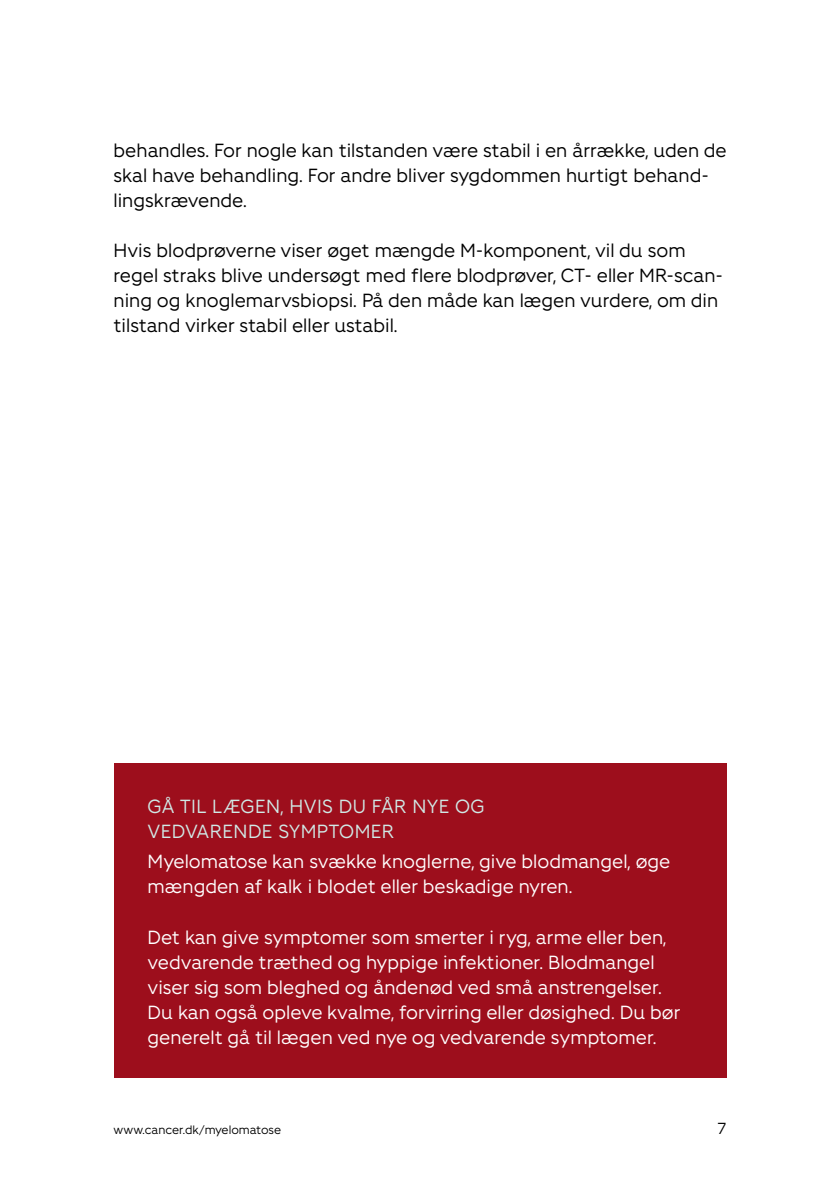
<style>
.page{position:relative;width:840px;height:1191px;background:#fff}
.page>*{position:absolute;margin:0;border:0;box-sizing:border-box;transform-origin:0 0}
.t1{font:19px/25px "Fighter";color:#fff}
.t2{font:19px/25px "Fighter";color:#000}
.t3{font:19px/25px "Fighter";letter-spacing:.02em;color:#d0e9e6}
.t4{font:16px "Fighter";color:#000}
.t5{font:12px "Fighter";color:#000}
</style>
<div class="page">
<div style="left:113px;top:763px;width:613px;height:314px;background:#9d0e1c"></div>
<p class="t2" style="left:113px;top:137px;width:614px">behandles. For nogle kan tilstanden være stabil i en årrække, uden de skal have behandling. For andre bliver sygdommen hurtigt behand&shy;lingskrævende.</p>
<p class="t2" style="left:113px;top:237px;width:611px">Hvis blodprøverne viser øget mængde M-komponent, vil du som regel straks blive undersøgt med flere blodprøver, CT- eller MR-scan&shy;ning og knoglemarvsbiopsi. På den måde kan lægen vurdere, om din tilstand virker stabil eller ustabil.</p>
<p class="t3" style="left:147px;top:792px;width:338px">GÅ TIL LÆGEN, HVIS DU FÅR NYE OG<br>VEDVARENDE SYMPTOMER</p>
<p class="t1" style="left:147px;top:848px;width:524px">Myelomatose kan svække knoglerne, give blodmangel, øge mængden af kalk i blodet eller beskadige nyren.</p>
<p class="t1" style="left:147px;top:923px;width:534px">Det kan give symptomer som smerter i ryg, arme eller ben, vedvarende træthed og hyppige infektioner. Blodmangel viser sig som bleghed og åndenød ved små anstrengelser.<br>Du kan også opleve kvalme, forvirring eller døsighed. Du bør generelt gå til lægen ved nye og vedvarende symptomer.</p>
<p class="t5" style="left:113px;top:1121px;width:169px">www.cancer.dk/myelomatose</p>
<p class="t4" style="left:717px;top:1117px;width:10px">7</p>
</div>
